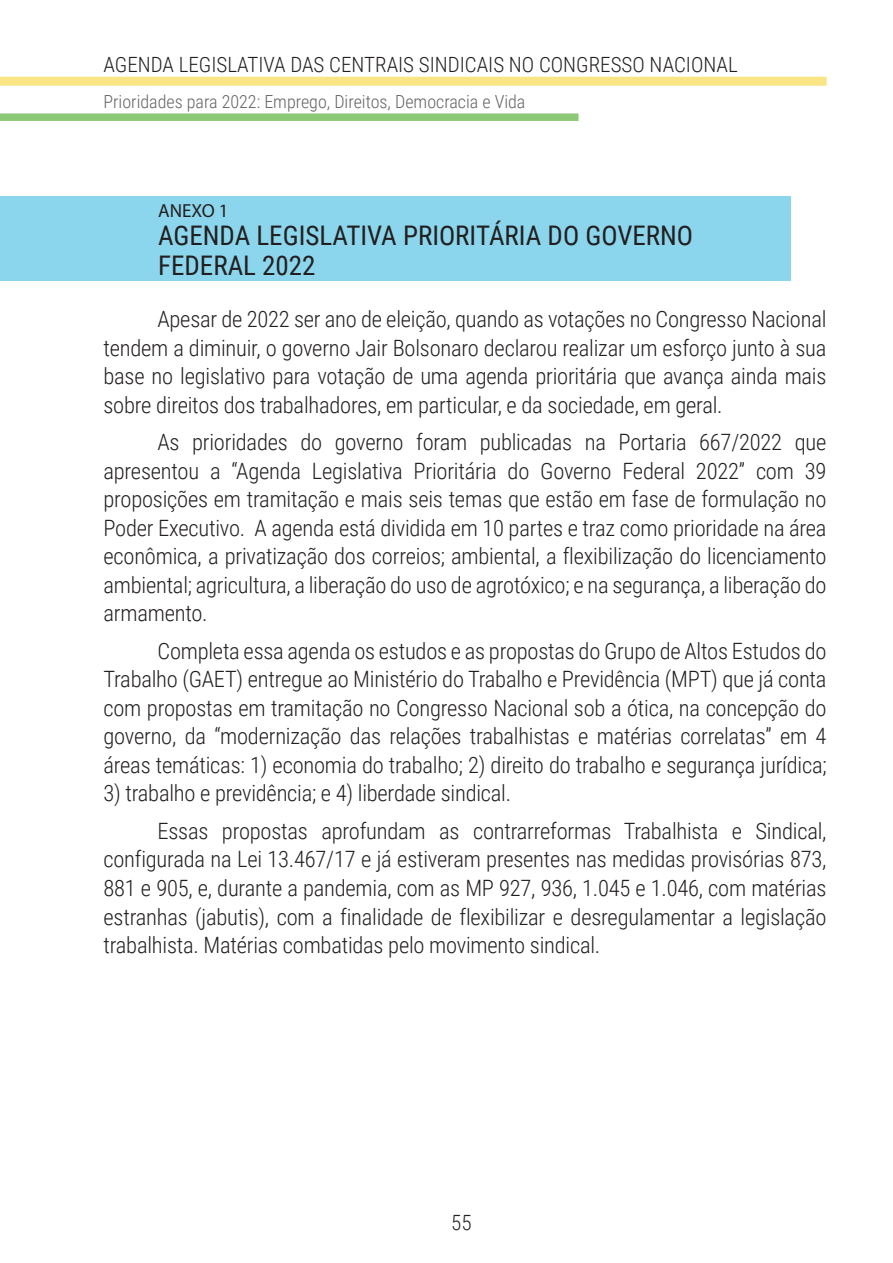
<style>
.page{position:relative;width:893px;height:1263px;background:#fff}
.page>*{position:absolute;margin:0;border:0;box-sizing:border-box;transform-origin:0 0}
.t1{font:27px/30px "Roboto Condensed";color:#231f20}
.t2{font:300 22.5px/28.5px "Roboto Condensed";letter-spacing:-.01em;color:#231f20;text-align:justify}
.t3{font:300 21px "Roboto Condensed";color:#231f20}
.t4{font:18.9px "Myriad Pro";color:#231f20}
.t5{font:300 18px "Roboto Condensed";color:#636366}
</style>
<div class="page">
<div style="left:0;top:113px;width:578px;height:8px;background:#8bc976"></div>
<div style="left:0;top:77px;width:827px;height:9px;background:#f9e585"></div>
<div style="left:0;top:197px;width:790px;height:84px;background:#8bd6ec"></div>
<p class="t3" style="left:104px;top:50px;width:636px">AGENDA LEGISLATIVA DAS CENTRAIS SINDICAIS NO CONGRESSO NACIONAL</p>
<p class="t5" style="left:104px;top:88px;width:423px">Prioridades para 2022: Emprego, Direitos, Democracia e Vida</p>
<p class="t4" style="left:158px;top:199px;width:72px">ANEXO 1</p>
<p class="t1" style="left:158px;top:219px;width:536px">AGENDA LEGISLATIVA PRIORITÁRIA DO GOVERNO<br>FEDERAL 2022</p>
<p class="t2" style="left:104px;top:304px;width:724px;text-indent:54px">Apesar de 2022 ser ano de eleição, quando as votações no Congresso Nacional tendem a diminuir, o governo Jair Bolsonaro declarou realizar um esforço junto à sua base no legislativo para votação de uma agenda prioritária que avança ainda mais sobre direitos dos trabalhadores, em particular, e da sociedade, em geral.</p>
<p class="t2" style="left:104px;top:427px;width:725px;text-indent:54px">As prioridades do governo foram publicadas na Portaria 667/2022 que apresentou a “Agenda Legislativa Prioritária do Governo Federal 2022” com 39 proposições em tramitação e mais seis temas que estão em fase de formulação no Poder Executivo. A agenda está dividida em 10 partes e traz como prioridade na área econômica, a privatização dos correios; ambiental, a flexibilização do licenciamento ambiental; agricultura, a liberação do uso de agrotóxico; e na segurança, a liberação do armamento.</p>
<p class="t2" style="left:104px;top:636px;width:725px;text-indent:54px">Completa essa agenda os estudos e as propostas do Grupo de Altos Estudos do Trabalho (GAET) entregue ao Ministério do Trabalho e Previdência (MPT) que já conta com propostas em tramitação no Congresso Nacional sob a ótica, na concepção do governo, da “modernização das relações trabalhistas e matérias correlatas” em 4 áreas temáticas: 1) economia do trabalho; 2) direito do trabalho e segurança jurídica;</p>
<p class="t2" style="left:158px;top:774px;width:670px;line-height:37.5px;text-indent:-54px">3) trabalho e previdência; e 4) liberdade sindical.<br>Essas propostas aprofundam as contrarreformas Trabalhista e Sindical,</p>
<p class="t2" style="left:104px;top:844px;width:724px">configurada na Lei 13.467/17 e já estiveram presentes nas medidas provisórias 873, 881 e 905, e, durante a pandemia, com as MP 927, 936, 1.045 e 1.046, com matérias estranhas (jabutis), com a finalidade de flexibilizar e desregulamentar a legislação trabalhista. Matérias combatidas pelo movimento sindical.</p>
<p class="t3" style="left:451px;top:1208px;width:22px">55</p>
</div>
